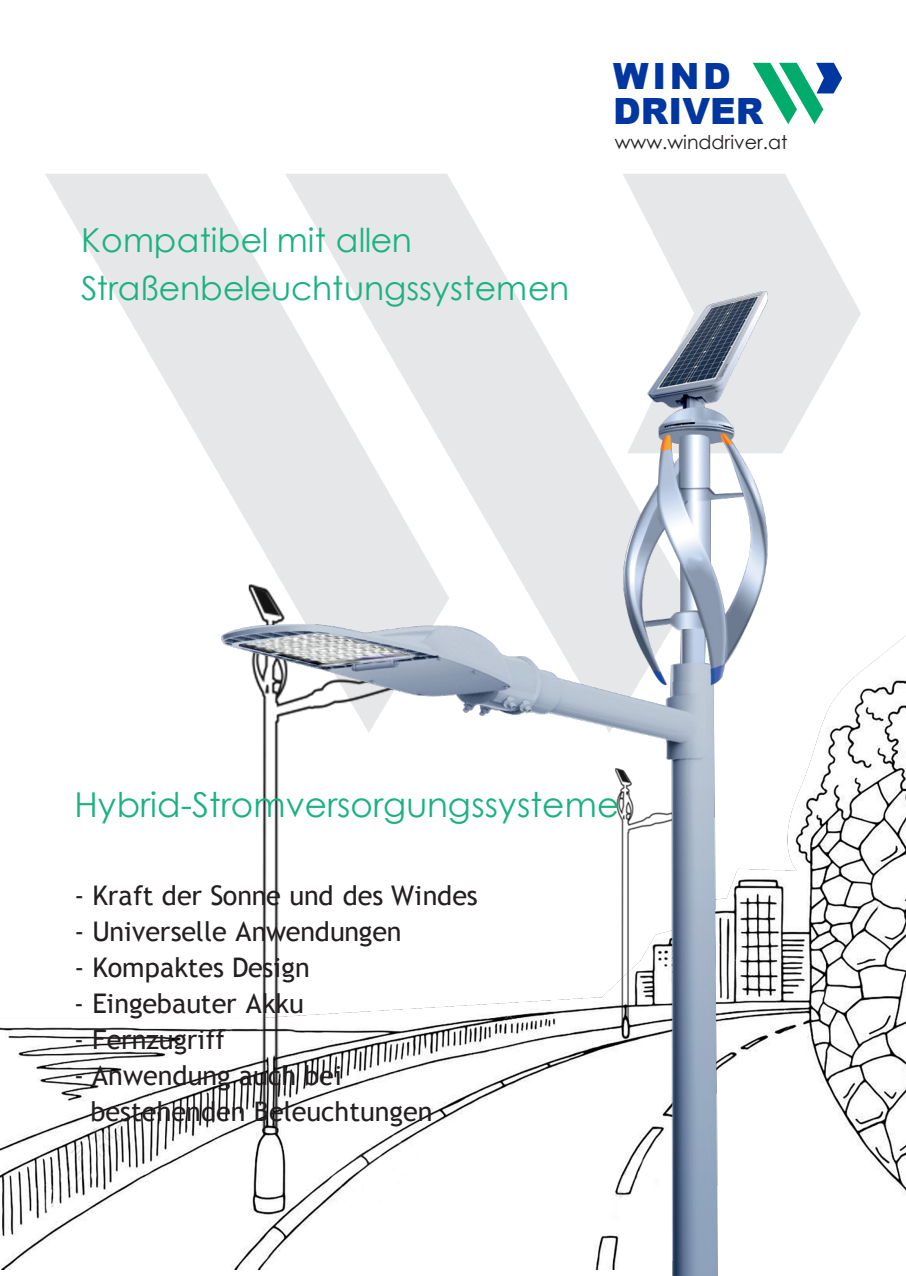
<style>
.page{position:relative;width:906px;height:1276px;background:#fff}
.page>*{position:absolute;margin:0;border:0;box-sizing:border-box;transform-origin:0 0}
.t1{font:900 36.15px/35.2px "Arial";color:#0036a0}
.t2{font:34.2px "Century Gothic";letter-spacing:.005em;color:#1bb280}
.t3{font:33px/48px "Century Gothic";color:#1bb280}
.t4{font:27px/36px "Trebuchet MS";color:#231f20}
.t5{font:19.05px "Century Gothic";color:#231f20}
</style>
<div class="page">
<svg style="left:45px;top:174px;width:179px;height:262px;fill:#e6e7e9"></svg>
<svg style="left:286px;top:174px;width:179px;height:31px;background:#e8e9eb"></svg>
<svg style="left:623px;top:174px;width:179px;height:31px;background:#e8e9ea"></svg>
<img style="left:0;top:635px;width:906px;height:635px">
<svg style="left:752px;top:63px;width:90px;height:61px"></svg>
<img style="left:197px;top:205px;width:672px;height:1071px">
<p class="t3" style="left:81px;top:216px;width:490px">Kompatibel mit allen<br>Straßenbeleuchtungssystemen</p>
<h1 class="t1" style="left:613px;top:57px;width:152px">WIND<br>DRIVER</h1>
<p class="t5" style="left:615px;top:128px;width:174px">www.winddriver.at</p>
<p class="t2" style="left:74px;top:780px;width:546px">Hybrid-Stromversorgungssysteme</p>
<p class="t4" style="left:74px;top:877px;width:405px">- Kraft der Sonne und des Windes</p>
<p class="t4" style="left:74px;top:913px;width:329px">- Universelle Anwendungen</p>
<p class="t4" style="left:74px;top:949px;width:237px">- Kompaktes Design</p>
<p class="t4" style="left:74px;top:985px;width:231px">- Eingebauter Akku</p>
<p class="t4" style="left:74px;top:1021px;width:153px">- Fernzugriff</p>
<p class="t4" style="left:90px;top:1057px;width:344px;text-indent:-16px">- Anwendung auch bei bestehenden Beleuchtungen</p>
</div>
